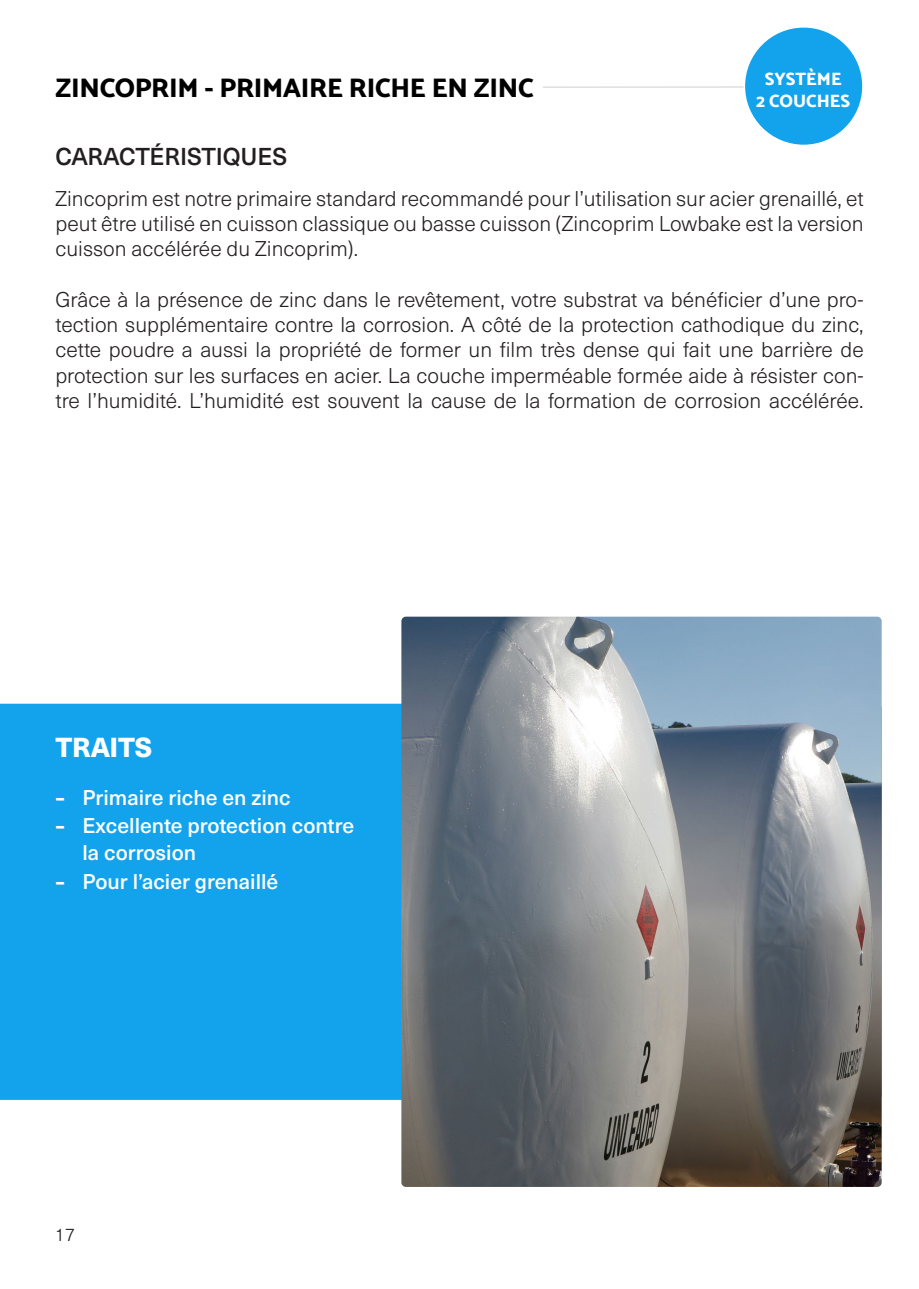
<style>
.page{position:relative;width:919px;height:1289px;background:#fff}
.page>*{position:absolute;margin:0;border:0;box-sizing:border-box;transform-origin:0 0}
.Sections{font:800 27px "Catamaran";letter-spacing:-.015em;color:#000}
.Paragraph{font:800 27px "Neue Haas Unica";letter-spacing:-.01em;color:#fff}
.t1{font:500 24px "Neue Haas Unica";letter-spacing:-.01em;color:#231f20}
.t2{font:300 21px/25.2px "Neue Haas Unica";color:#231f20;text-align:justify}
.t3{font:500 21px/27px "Neue Haas Unica";color:#fff}
.t4{font:800 18px "Catamaran";color:#fff}
.t5{font:300 18px "Neue Haas Unica";color:#231f20}
.s1{font-family:"Catamaran";font-weight:800}
</style>
<div class="page">
<div style="left:0;top:703px;width:401px;height:396px;background:#13a3ec"></div>
<svg style="left:543px;top:86px;width:200px;height:2px"></svg>
<div style="left:744px;top:27px;width:118px;height:118px;background:#13a3ec;border-radius:50%"></div>
<div style="left:743px;top:26px;width:120px;height:120px;border:2px solid #fff;border-radius:50%"></div>
<img style="left:401px;top:616px;width:480px;height:570px">
<p class="Sections" style="left:55px;top:67px;width:479px">ZINCOPRIM - PRIMAIRE RICHE EN ZINC</p>
<p class="t4" style="left:764px;top:65px;width:78px">SYSTÈME</p>
<p class="t4" style="left:756px;top:87px;width:95px">2 COUCHES</p>
<p class="t1" style="left:55px;top:138px;width:233px">CARACTÉRISTIQUES</p>
<p class="t2" style="left:55px;top:185px;width:809px">Zincoprim est notre primaire standard recommandé pour l’utilisation sur acier grenaillé, et peut être utilisé en cuisson classique ou basse cuisson (Zincoprim Lowbake est la version cuisson accélérée du Zincoprim).</p>
<p class="t2" style="left:55px;top:286px;width:809px">Grâce à la présence de zinc dans le revêtement, votre substrat va bénéficier d’une pro&shy;tection supplémentaire contre la corrosion. A côté de la protection cathodique du zinc, cette poudre a aussi la propriété de former un film très dense qui fait une barrière de protection sur les surfaces en acier. La couche imperméable formée aide à résister con&shy;tre l’humidité. L’humidité est souvent la cause de la formation de corrosion accélérée.</p>
<p class="Paragraph" style="left:55px;top:726px;width:98px">TRAITS</p>
<p class="t3" style="left:55px;top:782px;width:237px"><span class="s1">–</span> Primaire riche en zinc</p>
<p class="t3" style="left:82px;top:810px;width:273px;text-indent:-27px"><span class="s1">–</span> Excellente protection contre la corrosion</p>
<p class="t3" style="left:55px;top:866px;width:224px"><span class="s1">–</span> Pour l’acier grenaillé</p>
<p class="t5" style="left:55px;top:1221px;width:21px">17</p>
</div>
